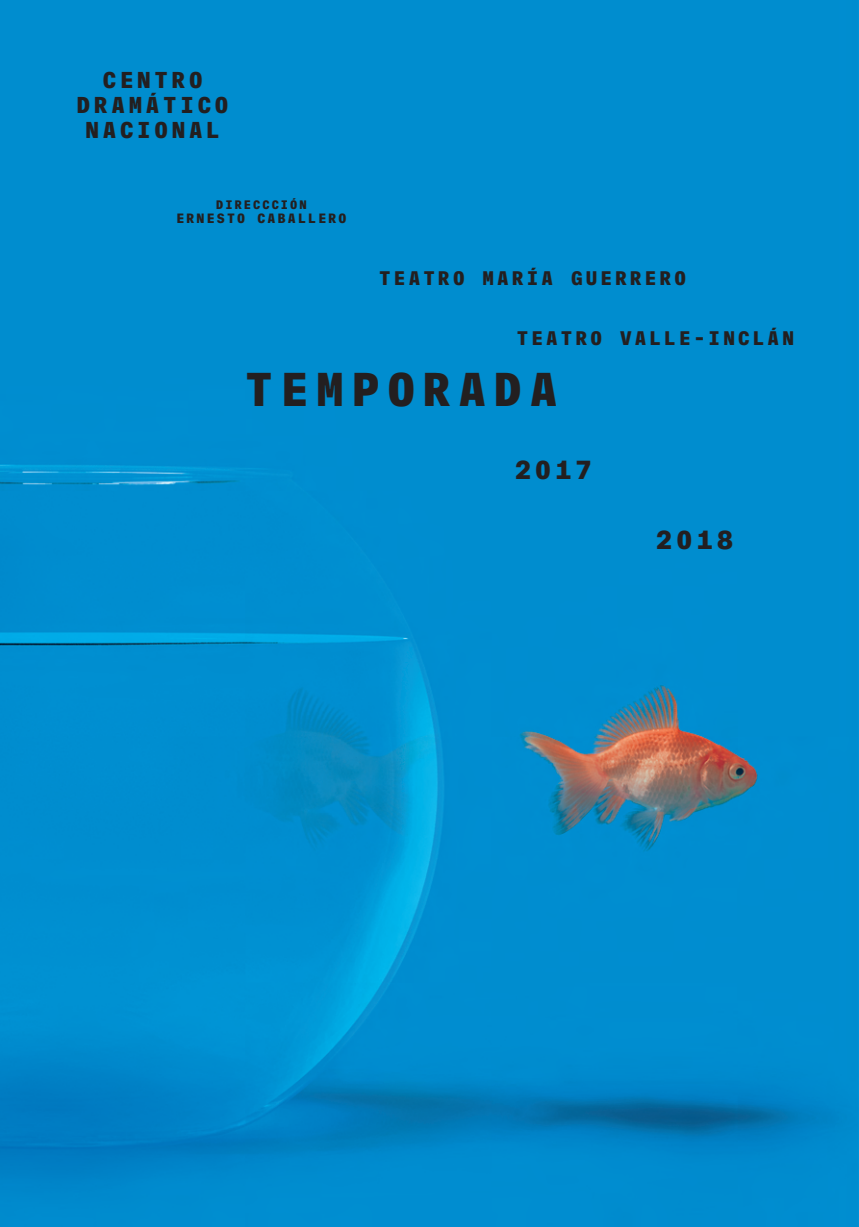
<style>
.page{position:relative;width:859px;height:1227px;background:#fff}
.page>*{position:absolute;margin:0;border:0;box-sizing:border-box;transform-origin:0 0}
.t1{font:900 43.4px "Atlas Typewriter";letter-spacing:.18em;color:#231f20}
.t2{font:900 24.6px "Atlas Typewriter";letter-spacing:.18em;color:#231f20}
.t3{font:900 21px/25.2px "Atlas Typewriter";letter-spacing:.18em;color:#231f20;text-align:center}
.t4{font:900 18px "Atlas Typewriter";letter-spacing:.18em;color:#231f20}
.t5{font:900 12.4px "Atlas Typewriter";letter-spacing:.18em;color:#231f20}
.t6{font:900 11.2px "Atlas Typewriter";letter-spacing:.18em;color:#231f20}
</style>
<div class="page">
<img style="left:0;top:0;width:858px;height:1227px">
<p class="t3" style="left:77px;top:69px;width:153px">CENTRO<br>DRAMÁTICO<br>NACIONAL</p>
<p class="t6" style="left:216px;top:200px;width:92px">DIRECCCIÓN</p>
<p class="t5" style="left:176px;top:214px;width:171px">ERNESTO CABALLERO</p>
<p class="t4" style="left:379px;top:272px;width:308px">TEATRO MARÍA GUERRERO</p>
<p class="t4" style="left:516px;top:331px;width:278px">TEATRO VALLE-INCLÁN</p>
<h1 class="t1" style="left:245px;top:373px;width:313px">TEMPORADA</h1>
<h2 class="t2" style="left:514px;top:460px;width:78px">2017</h2>
<h2 class="t2" style="left:656px;top:530px;width:78px">2018</h2>
</div>
